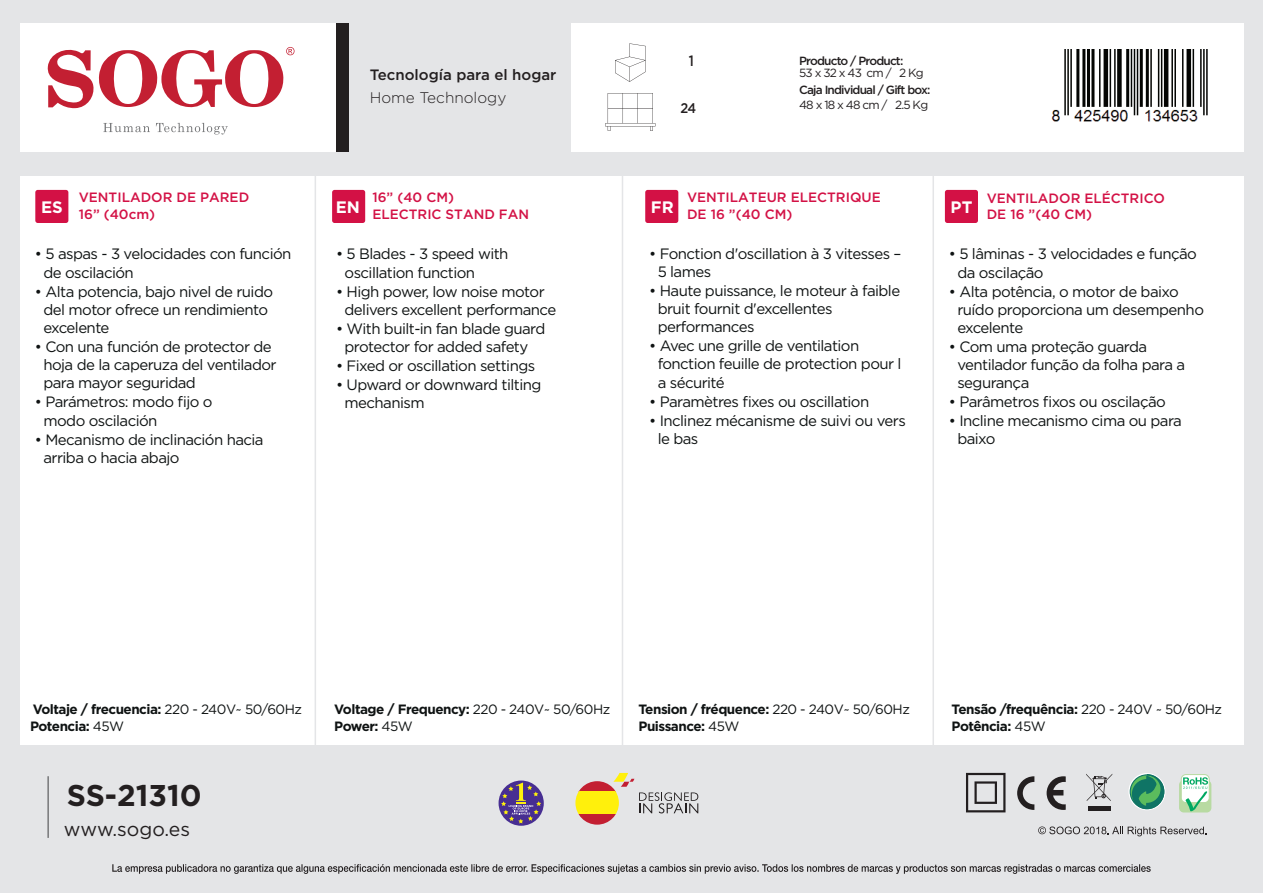
<style>
.page{position:relative;width:1263px;height:893px;background:#e4e5e7}
.page>*{position:absolute;margin:0;border:0;box-sizing:border-box;transform-origin:0 0}
.t1{font:700 30px "Gotham";color:#231f20}
.t2{font:19.5px "Gotham";color:#231f20}
.t3{font:700 16.65px "Gotham";color:#fff}
.t4{font:300 15.3px "Gotham";color:#231f20}
.t5{font:15px/18px "Gotham";letter-spacing:-.035em;color:#0f1313}
.t6{font:500 15px "Gotham";color:#231f20}
.t7{font:500 15px "Gotham";color:#231f20;scale:.86 1}
.t8{font:500 13.95px "Gotham";color:#231f20;scale:.92 1}
.t9{font:700 13.5px/17.1px "Gotham";letter-spacing:-.035em;color:#0f1313}
.t10{font:500 13.5px/16.2px "Gotham";color:#d31145}
.t11{font:500 11.85px "Gotham";letter-spacing:-.07em;color:#231f20}
.t12{font:11.85px "Gotham";letter-spacing:-.07em;color:#231f20}
.s1{font-weight:400}
</style>
<div class="page">
<div style="left:20px;top:23px;width:1223px;height:128px;background:#fff"></div>
<div style="left:20px;top:176px;width:1223px;height:569px;background:#fff"></div>
<svg style="left:112px;top:864px;width:1039px;height:10px"></svg>
<div style="left:337px;top:23px;width:234px;height:128px;background:#e4e5e7"></div>
<div style="left:336px;top:23px;width:13px;height:128px;background:#231f20"></div>
<svg style="left:605px;top:93px;width:50px;height:38px"></svg>
<svg style="left:615px;top:43px;width:31px;height:39px"></svg>
<div style="left:35px;top:190px;width:33px;height:33px;background:#d31145;border-radius:3px"></div>
<div style="left:332px;top:190px;width:33px;height:33px;background:#d31145;border-radius:3px"></div>
<div style="left:645px;top:190px;width:33px;height:33px;background:#d31145;border-radius:3px"></div>
<div style="left:945px;top:190px;width:33px;height:33px;background:#d31145;border-radius:3px"></div>
<hr style="left:315px;top:172px;width:1px;height:578px;background:#e4e5e7">
<hr style="left:622px;top:172px;width:1px;height:578px;background:#e4e5e7">
<hr style="left:932px;top:172px;width:2px;height:578px;background:#e4e5e7">
<svg style="left:103px;top:123px;width:125px;height:12px"></svg>
<svg style="left:47px;top:47px;width:247px;height:61px"></svg>
<svg style="left:1128px;top:773px;width:37px;height:37px"></svg>
<div style="left:1130px;top:774px;width:34px;height:35px;border:1px solid #0f7465;border-radius:50%"></div>
<svg style="left:1132px;top:774px;width:32px;height:35px"></svg>
<svg style="left:1017px;top:776px;width:17px;height:34px"></svg>
<svg style="left:1046px;top:776px;width:20px;height:34px"></svg>
<div style="left:1088px;top:806px;width:22px;height:5px;background:#231f20"></div>
<svg style="left:1086px;top:774px;width:26px;height:27px"></svg>
<svg style="left:1038px;top:826px;width:169px;height:10px"></svg>
<div style="left:1179px;top:780px;width:32px;height:32px;background:#b8daa2;border-radius:5px"></div>
<div style="left:1181px;top:775px;width:28px;height:27px;background:#fff;border-radius:5px"></div>
<div style="left:1181px;top:774px;width:28px;height:29px;border:1px solid #b8daa2;border-radius:5px"></div>
<svg style="left:1183px;top:777px;width:25px;height:35px"></svg>
<svg style="left:966px;top:773px;width:39px;height:39px"></svg>
<hr style="left:47px;top:776px;width:2px;height:62px;background:#767779">
<svg style="left:578px;top:781px;width:35px;height:11px"></svg>
<svg style="left:578px;top:814px;width:38px;height:11px"></svg>
<div style="left:575px;top:792px;width:44px;height:22px;background:#fff00c"></div>
<svg style="left:613px;top:773px;width:85px;height:40px"></svg>
<svg style="left:499px;top:780px;width:45px;height:46px"></svg>
<svg style="left:501px;top:783px;width:40px;height:40px"></svg>
<img style="left:1051px;top:50px;width:157px;height:72px">
<p class="t3" style="left:41px;top:196px;width:23px">ES</p>
<p class="t10" style="left:79px;top:189px;width:172px">VENTILADOR DE PARED<br>16” (40cm)</p>
<p class="t5" style="left:43px;top:244px;width:249px;line-height:18.9px;text-indent:-9px">• 5 aspas - 3 velocidades con función de oscilación</p>
<p class="t5" style="left:43px;top:282px;width:231px;text-indent:-9px">• Alta potencia, bajo nivel de ruido del motor ofrece un rendimiento excelente</p>
<p class="t5" style="left:43px;top:337px;width:235px;text-indent:-9px">• Con una función de protector de hoja de la caperuza del ventilador para mayor seguridad</p>
<p class="t5" style="left:43px;top:392px;width:171px;line-height:18.9px;text-indent:-9px">• Parámetros: modo fijo o modo oscilación</p>
<p class="t5" style="left:43px;top:430px;width:222px;text-indent:-9px">• Mecanismo de inclinación hacia arriba o hacia abajo</p>
<p class="t6" style="left:370px;top:65px;width:188px">Tecnología para el hogar</p>
<p class="t4" style="left:370px;top:88px;width:138px">Home Technology</p>
<p class="t3" style="left:336px;top:196px;width:26px">EN</p>
<p class="t10" style="left:372px;top:189px;width:158px">16” (40 CM)<br>ELECTRIC STAND FAN</p>
<p class="t5" style="left:345px;top:244px;width:165px;line-height:18.9px;text-indent:-9px">• 5 Blades - 3 speed with oscillation function</p>
<p class="t5" style="left:345px;top:282px;width:213px;text-indent:-9px">• High power, low noise motor delivers excellent performance</p>
<p class="t5" style="left:336px;top:319px;width:211px;text-align:center">• With built-in fan blade guard protector for added safety</p>
<p class="t5" style="left:336px;top:356px;width:201px">• Fixed or oscillation settings</p>
<p class="t5" style="left:345px;top:375px;width:198px;text-indent:-9px">• Upward or downward tilting mechanism</p>
<p class="t7" style="left:689px;top:51px;width:7px">1</p>
<p class="t8" style="left:681px;top:99px;width:19px">24</p>
<p class="t11" style="left:799px;top:53px;width:106px">Producto / Product:</p>
<p class="t12" style="left:799px;top:65px;width:126px">53 x 32 x 43 cm / 2 Kg</p>
<p class="t11" style="left:799px;top:82px;width:133px">Caja Individual / Gift box:</p>
<p class="t12" style="left:799px;top:97px;width:131px">48 x 18 x 48 cm / 2.5 Kg</p>
<p class="t3" style="left:651px;top:196px;width:24px">FR</p>
<p class="t10" style="left:687px;top:189px;width:195px">VENTILATEUR ELECTRIQUE<br>DE 16 ”(40 CM)</p>
<p class="t5" style="left:658px;top:245px;width:245px;text-indent:-9px">• Fonction d'oscillation à 3 vitesses –<br>5 lames</p>
<p class="t5" style="left:658px;top:281px;width:244px;text-indent:-9px">• Haute puissance, le moteur à faible bruit fournit d'excellentes performances</p>
<p class="t5" style="left:658px;top:336px;width:245px;line-height:18.5px;text-indent:-9px">• Avec une grille de ventilation fonction feuille de protection pour l a sécurité</p>
<p class="t5" style="left:649px;top:392px;width:222px">• Paramètres fixes ou oscillation</p>
<p class="t5" style="left:658px;top:411px;width:250px;text-indent:-9px">• Inclinez mécanisme de suivi ou vers le bas</p>
<p class="t3" style="left:950px;top:196px;width:23px">PT</p>
<p class="t10" style="left:987px;top:190px;width:180px">VENTILADOR ELÉCTRICO<br>DE 16 ”(40 CM)</p>
<p class="t5" style="left:957px;top:244px;width:241px;line-height:18.9px;text-indent:-9px">• 5 lâminas - 3 velocidades e função da oscilação</p>
<p class="t5" style="left:957px;top:282px;width:248px;text-indent:-9px">• Alta potência, o motor de baixo ruído proporciona um desempenho excelente</p>
<p class="t5" style="left:957px;top:337px;width:229px;text-indent:-9px">• Com uma proteção guarda ventilador função da folha para a segurança</p>
<p class="t5" style="left:949px;top:392px;width:219px">• Parâmetros fixos ou oscilação</p>
<p class="t5" style="left:957px;top:411px;width:226px;text-indent:-9px">• Incline mecanismo cima ou para baixo</p>
<p class="t9" style="left:30px;top:701px;width:273px">Voltaje / frecuencia: <span class="s1">220 - 240V~ 50/60Hz<br></span>Potencia: <span class="s1">45W</span></p>
<p class="t9" style="left:334px;top:701px;width:277px">Voltage / Frequency: <span class="s1">220 - 240V~ 50/60Hz<br></span>Power: <span class="s1">45W</span></p>
<p class="t9" style="left:638px;top:701px;width:273px">Tension / fréquence: <span class="s1">220 - 240V~ 50/60Hz<br></span>Puissance: <span class="s1">45W</span></p>
<p class="t9" style="left:951px;top:701px;width:272px">Tensão /frequência: <span class="s1">220 - 240V ~ 50/60Hz<br></span>Potência: <span class="s1">45W</span></p>
<h1 class="t1" style="left:67px;top:776px;width:136px">SS-21310</h1>
<h2 class="t2" style="left:64px;top:817px;width:128px">www.sogo.es</h2>
</div>
